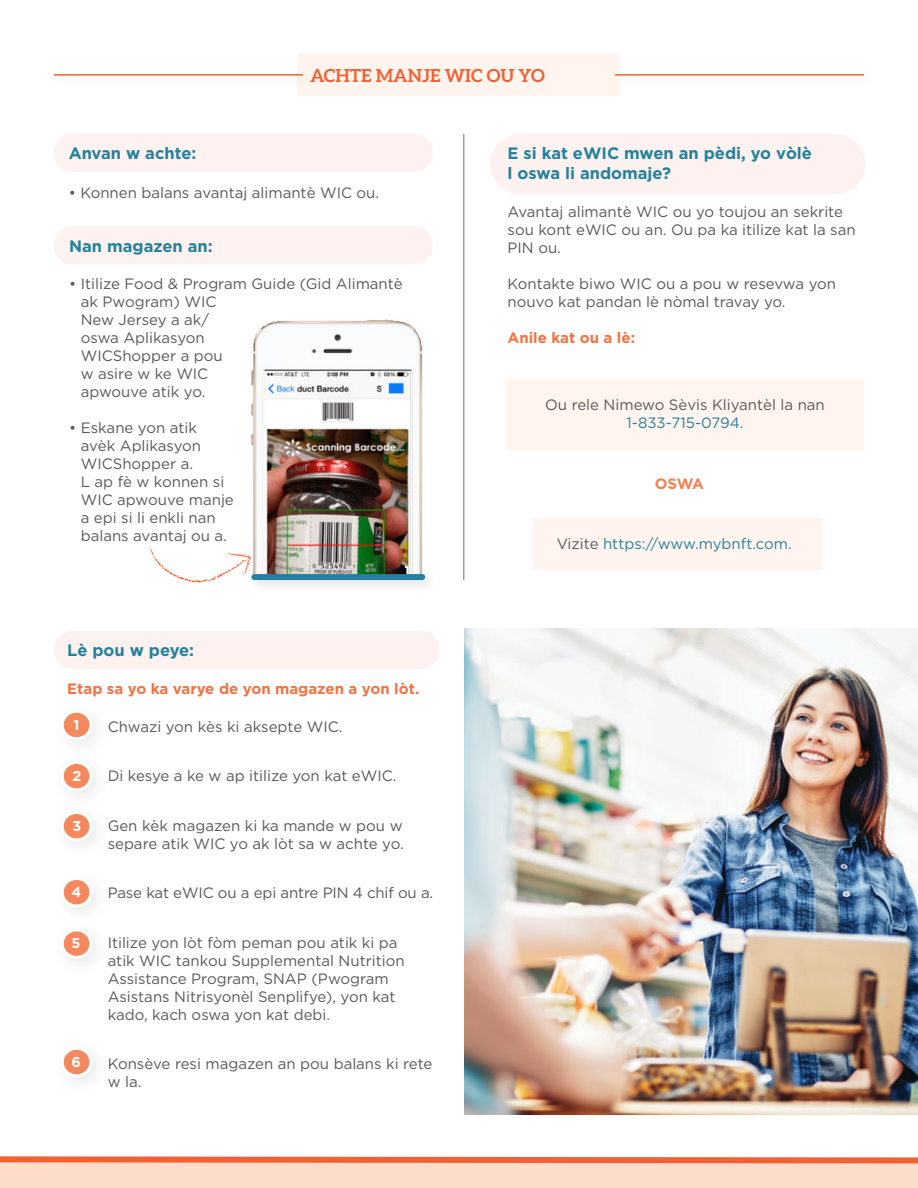
<style>
.page{position:relative;width:918px;height:1188px;background:#fff}
.page>*{position:absolute;margin:0;border:0;box-sizing:border-box;transform-origin:0 0}
.t1{font:700 18px "Aleo";color:#f26133}
.t2{font:700 16.5px/19.8px "Gotham HTF";color:#24819d}
.t3{font:15px/18px "Gotham HTF";color:#58595b}
.t4{font:700 15px "Gotham HTF";color:#f37243}
.t5{font:15px "Gotham HTF";color:#29809e}
.t6{font:700 15px "Gotham HTF";color:#f58054}
.t7{font:700 14.25px "Gotham HTF";color:#fff}
.s1{color:#58595b}
</style>
<div class="page">
<img style="left:251px;top:319px;width:171px;height:252px">
<div style="left:54px;top:134px;width:379px;height:38px;background:#fdf2ef;border-radius:18px"></div>
<div style="left:54px;top:226px;width:379px;height:38px;background:#fdf2ef;border-radius:18px"></div>
<div style="left:298px;top:54px;width:322px;height:41px;background:#fff5ee"></div>
<div style="left:490px;top:134px;width:376px;height:60px;background:#fdf2ef;border-radius:30px"></div>
<div style="left:506px;top:379px;width:358px;height:71px;background:#fff5ee"></div>
<div style="left:533px;top:518px;width:289px;height:51px;background:#fff5ee"></div>
<div style="left:54px;top:631px;width:385px;height:38px;background:#fdf2ef;border-radius:18px"></div>
<img style="left:464px;top:628px;width:454px;height:486px">
<div style="left:62px;top:711px;width:29px;height:28px;background:#f5885d;border-radius:50%"></div>
<div style="left:61px;top:710px;width:31px;height:30px;border:3px solid #fff;border-radius:50%"></div>
<div style="left:62px;top:762px;width:29px;height:28px;background:#f5885d;border-radius:50%"></div>
<div style="left:61px;top:761px;width:31px;height:30px;border:3px solid #fff;border-radius:50%"></div>
<div style="left:62px;top:812px;width:29px;height:28px;background:#f5885d;border-radius:50%"></div>
<div style="left:61px;top:811px;width:31px;height:30px;border:3px solid #fff;border-radius:50%"></div>
<div style="left:62px;top:879px;width:29px;height:27px;background:#f5885d;border-radius:50%"></div>
<div style="left:61px;top:877px;width:31px;height:30px;border:3px solid #fff;border-radius:50%"></div>
<div style="left:62px;top:930px;width:29px;height:27px;background:#f5885d;border-radius:50%"></div>
<div style="left:61px;top:928px;width:31px;height:31px;border:3px solid #fff;border-radius:50%"></div>
<div style="left:62px;top:1048px;width:29px;height:28px;background:#f5885d;border-radius:50%"></div>
<div style="left:61px;top:1047px;width:31px;height:30px;border:3px solid #fff;border-radius:50%"></div>
<div style="left:613px;top:71px;width:263px;height:17px;background:#fcfcfc"></div>
<hr style="left:615px;top:74px;width:249px;height:2px;background:#f26133">
<div style="left:52px;top:71px;width:263px;height:17px;background:#231f20;opacity:.14"></div>
<hr style="left:54px;top:74px;width:249px;height:2px;background:#f26133">
<svg style="left:150px;top:549px;width:102px;height:34px"></svg>
<div style="left:460px;top:133px;width:17px;height:458px;background:#231f20;opacity:.14"></div>
<hr style="left:464px;top:134px;width:1px;height:446px;background:#6d6f71">
<div style="left:248px;top:571px;width:189px;height:22px;background:#231f20;opacity:.14"></div>
<div style="left:254px;top:574px;width:168px;height:6px;background:#24819d"></div>
<div style="left:0;top:1160px;width:918px;height:28px;background:#fddcca"></div>
<svg style="left:0;top:1156px;width:918px;height:8px;background:#f4835e"></svg>
<p class="t1" style="left:310px;top:65px;width:236px">ACHTE MANJE WIC OU YO</p>
<p class="t2" style="left:69px;top:143px;width:129px">Anvan w achte:</p>
<p class="t3" style="left:69px;top:184px;width:312px">• Konnen balans avantaj alimantè WIC ou.</p>
<p class="t2" style="left:69px;top:236px;width:145px">Nan magazen an:</p>
<p class="t3" style="left:81px;top:275px;width:324px;text-indent:-12px">• Itilize Food &amp; Program Guide (Gid Alimantè ak Pwogram) WIC<br>New Jersey a ak/<br>oswa Aplikasyon<br>WICShopper a pou<br>w asire w ke WIC<br>apwouve atik yo.</p>
<p class="t3" style="left:81px;top:419px;width:155px;text-indent:-12px">• Eskane yon atik avèk Aplikasyon<br>WICShopper a.<br>L ap fè w konnen si<br>WIC apwouve manje a epi si li enkli nan balans avantaj ou a.</p>
<p class="t2" style="left:67px;top:640px;width:128px">Lè pou w peye:</p>
<p class="t4" style="left:67px;top:680px;width:354px">Etap sa yo ka varye de yon magazen a yon lòt.</p>
<p class="t3" style="left:108px;top:717px;width:236px">Chwazi yon kès ki aksepte WIC.</p>
<p class="t3" style="left:108px;top:767px;width:290px">Di kesye a ke w ap itilize yon kat eWIC.</p>
<p class="t3" style="left:108px;top:816px;width:298px">Gen kèk magazen ki ka mande w pou w separe atik WIC yo ak lòt sa w achte yo.</p>
<p class="t3" style="left:108px;top:884px;width:327px">Pase kat eWIC ou a epi antre PIN 4 chif ou a.</p>
<p class="t3" style="left:108px;top:933px;width:299px">Itilize yon lòt fòm peman pou atik ki pa atik WIC tankou Supplemental Nutrition Assistance Program, SNAP (Pwogram Asistans Nitrisyonèl Senplifye), yon kat kado, kach oswa yon kat debi.</p>
<p class="t3" style="left:108px;top:1055px;width:326px">Konsève resi magazen an pou balans ki rete w la.</p>
<p class="t7" style="left:74px;top:716px;width:8px">1</p>
<p class="t7" style="left:73px;top:768px;width:10px">2</p>
<p class="t7" style="left:73px;top:818px;width:10px">3</p>
<p class="t7" style="left:71px;top:884px;width:11px">4</p>
<p class="t7" style="left:71px;top:935px;width:10px">5</p>
<p class="t7" style="left:71px;top:1054px;width:11px">6</p>
<p class="t2" style="left:508px;top:143px;width:306px">E si kat eWIC mwen an pèdi, yo vòlè l oswa li andomaje?</p>
<p class="t3" style="left:508px;top:202px;width:350px">Avantaj alimantè WIC ou yo toujou an sekrite sou kont eWIC ou an. Ou pa ka itilize kat la san<br>PIN ou.</p>
<p class="t3" style="left:508px;top:274px;width:330px">Kontakte biwo WIC ou a pou w resevwa yon nouvo kat pandan lè nòmal travay yo.</p>
<p class="t4" style="left:508px;top:329px;width:129px">Anile kat ou a lè:</p>
<p class="t3" style="left:545px;top:396px;width:281px">Ou rele Nimewo Sèvis Kliyantèl la nan</p>
<p class="t5" style="left:627px;top:415px;width:119px">1-833-715-0794.</p>
<p class="t6" style="left:655px;top:475px;width:51px">OSWA</p>
<p class="t5" style="left:557px;top:535px;width:237px"><span class="s1">Vizite</span> https://www.mybnft.com.</p>
</div>
